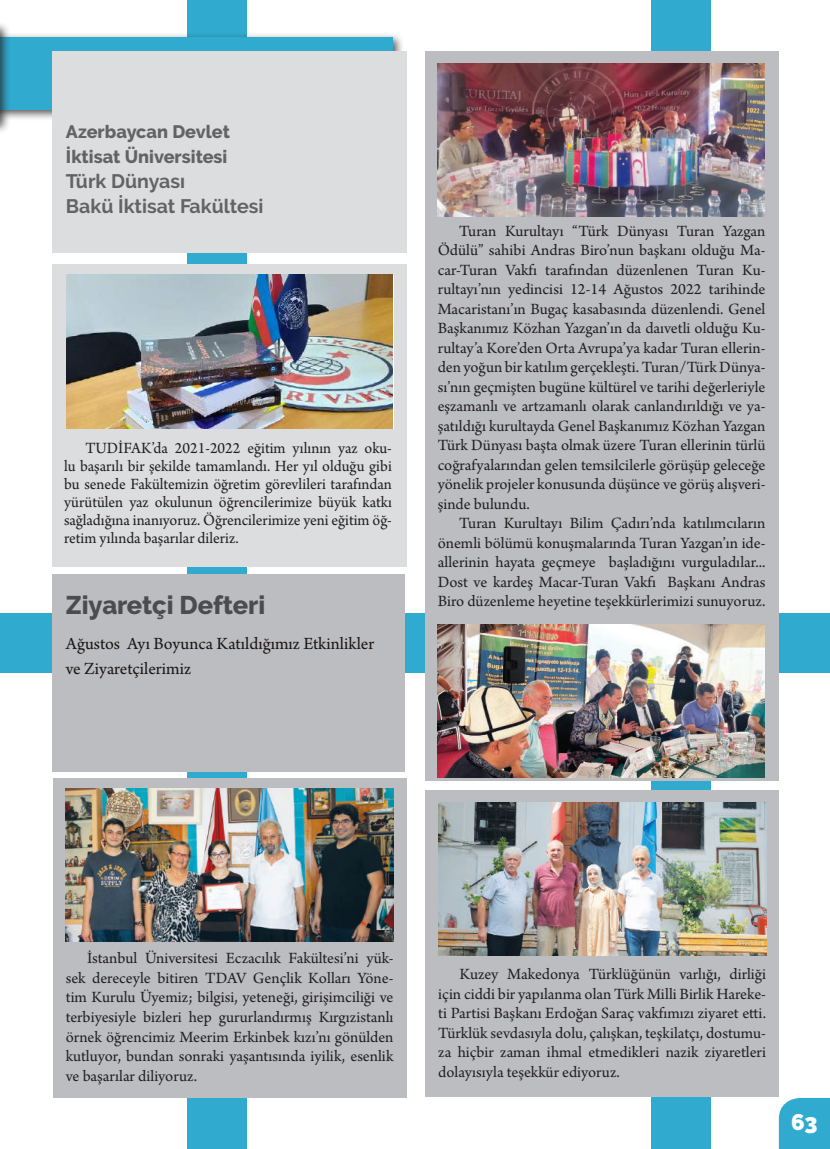
<style>
.page{position:relative;width:830px;height:1149px;background:#fff}
.page>*{position:absolute;margin:0;border:0;box-sizing:border-box;transform-origin:0 0}
.t1{font:800 25.5px "Raleway";color:#4b4c4d}
.t2{font:900 22.5px "Raleway";color:#fff}
.t3{font:700 19.5px/25.2px "Raleway";color:#636366}
.t4{font:18px/24px "Arno Pro";color:#1b1513}
.t5{font:800 18px/25.2px "Raleway";color:#636366}
.t6{font:16.5px/19.5px "Arno Pro";color:#231f20;text-align:justify}
</style>
<div class="page">
<svg style="left:778px;top:1097px;width:51px;height:51px;background:#3eafd1"></svg>
<div style="left:187px;top:0;width:60px;height:1148px;background:#30aace"></div>
<div style="left:651px;top:0;width:59px;height:1148px;background:#30aace"></div>
<div style="left:0;top:612px;width:829px;height:60px;background:#30aace"></div>
<div style="left:0;top:32px;width:404px;height:89px;background:#231f20;opacity:.75"></div>
<div style="left:0;top:37px;width:393px;height:73px;background:#30aace"></div>
<div style="left:0;top:21px;width:11px;height:113px;background:#231f20;opacity:.75"></div>
<svg style="left:0;top:26px;width:1px;height:97px"></svg>
<div style="left:52px;top:574px;width:352px;height:197px;background:#bcbdc0"></div>
<div style="left:425px;top:790px;width:353px;height:306px;background:#bcbdc0"></div>
<div style="left:53px;top:778px;width:353px;height:319px;background:#bcbdc0"></div>
<div style="left:425px;top:51px;width:353px;height:729px;background:#bcbdc0"></div>
<img style="left:438px;top:802px;width:327px;height:153px">
<img style="left:66px;top:788px;width:327px;height:153px">
<img style="left:437px;top:63px;width:327px;height:153px">
<img style="left:437px;top:624px;width:327px;height:153px">
<div style="left:52px;top:51px;width:355px;height:201px;background:#dcdddf"></div>
<div style="left:53px;top:264px;width:354px;height:303px;background:#dcdddf"></div>
<img style="left:66px;top:275px;width:327px;height:153px">
<p class="t5" style="left:66px;top:119px;width:165px">Azerbaycan Devlet<br>İktisat Üniversitesi</p>
<p class="t3" style="left:66px;top:169px;width:199px">Türk Dünyası<br>Bakü İktisat Fakültesi</p>
<p class="t6" style="left:64px;top:439px;width:329px;line-height:18px;text-indent:21px">TUDİFAK’da 2021-2022 eğitim yılının yaz oku&shy;lu başarılı bir şekilde tamamlandı. Her yıl olduğu gibi bu senede Fakültemizin öğretim görevlileri tarafından yürütülen yaz okulunun öğrencilerimize büyük katkı sağladığına inanıyoruz. Öğrencilerimize yeni eğitim öğ&shy;retim yılında başarılar dileriz.</p>
<h1 class="t1" style="left:66px;top:590px;width:201px">Ziyaretçi Defteri</h1>
<p class="t4" style="left:66px;top:632px;width:310px">Ağustos Ayı Boyunca Katıldığımız Etkinlikler ve Ziyaretçilerimiz</p>
<p class="t6" style="left:437px;top:222px;width:329px;text-indent:21px">Turan Kurultayı “Türk Dünyası Turan Yazgan Ödülü” sahibi Andras Biro’nun başkanı olduğu Ma&shy;car-Turan Vakfı tarafından düzenlenen Turan Ku&shy;rultayı’nın yedincisi 12-14 Ağustos 2022 tarihinde Macaristanı’ın Bugaç kasabasında düzenlendi. Genel Başkanımız Közhan Yazgan’ın da daıvetli olduğu Ku&shy;rultay’a Kore’den Orta Avrupa’ya kadar Turan ellerin&shy;den yoğun bir katılım gerçekleşti. Turan/Türk Dünya&shy;sı’nın geçmişten bugüne kültürel ve tarihi değerleriyle eşzamanlı ve artzamanlı olarak canlandırıldığı ve ya&shy;şatıldığı kurultayda Genel Başkanımız Közhan Yazgan Türk Dünyası başta olmak üzere Turan ellerinin türlü coğrafyalarından gelen temsilcilerle görüşüp geleceğe yönelik projeler konusunda düşünce ve görüş alışveri&shy;şinde bulundu.</p>
<p class="t6" style="left:437px;top:514px;width:329px;text-indent:21px">Turan Kurultayı Bilim Çadırı’nda katılımcıların önemli bölümü konuşmalarında Turan Yazgan’ın ide&shy;allerinin hayata geçmeye başladığını vurguladılar...<br>Dost ve kardeş Macar-Turan Vakfı Başkanı Andras Biro düzenleme heyetine teşekkürlerimizi sunuyoruz.</p>
<p class="t6" style="left:66px;top:949px;width:329px;text-indent:21px">İstanbul Üniversitesi Eczacılık Fakültesi’ni yük&shy;sek dereceyle bitiren TDAV Gençlik Kolları Yöne&shy;tim Kurulu Üyemiz; bilgisi, yeteneği, girişimciliği ve terbiyesiyle bizleri hep gururlandırmış Kırgızistanlı örnek öğrencimiz Meerim Erkinbek kızı’nı gönülden kutluyor, bundan sonraki yaşantısında iyilik, esenlik ve başarılar diliyoruz.</p>
<p class="t6" style="left:438px;top:965px;width:329px;text-indent:21px">Kuzey Makedonya Türklüğünün varlığı, dirliği için ciddi bir yapılanma olan Türk Milli Birlik Hareke&shy;ti Partisi Başkanı Erdoğan Saraç vakfımızı ziyaret etti.<br>Türklük sevdasıyla dolu, çalışkan, teşkilatçı, dostumu&shy;za hiçbir zaman ihmal etmedikleri nazik ziyaretleri dolayısıyla teşekkür ediyoruz.</p>
<h2 class="t2" style="left:790px;top:1108px;width:28px">63</h2>
</div>
